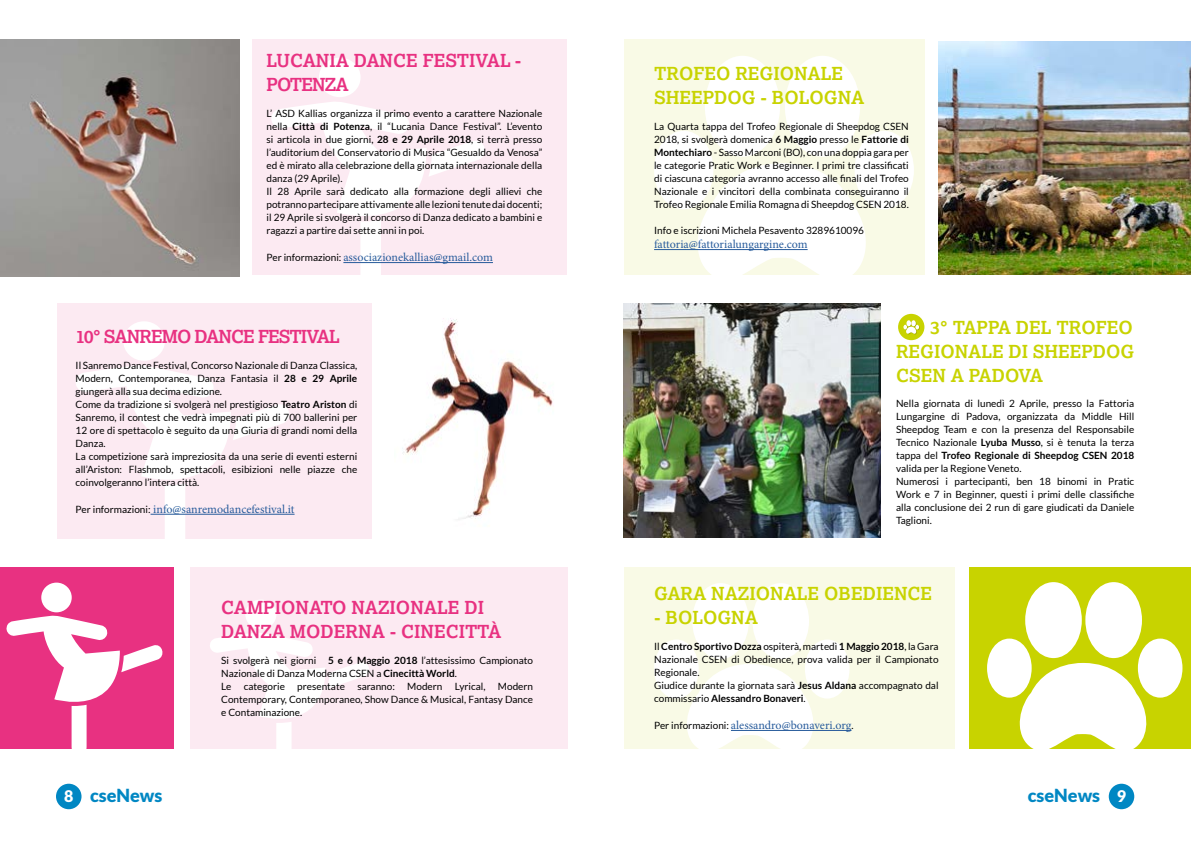
<style>
.page{position:relative;width:1191px;height:842px;background:#fff}
.page>*{position:absolute;margin:0;border:0;box-sizing:border-box;transform-origin:0 0}
.t1{font:700 18px/24px "Lexia Da Ma";color:#c8d300;text-align:justify}
.t2{font:700 18px/24px "Lexia Da Ma";color:#e83181}
.t3{font:700 18px "Lexia Da Ma";letter-spacing:-.05em;color:#e83181}
.t4{font:900 18px "Lato";color:#0087c3}
.t5{font:12px "Minion Pro";color:#275b9b}
.t6{font:10px/13px "Lato";color:#000}
.s1{font-weight:700}
.s2{font-family:"Lato";font-size:10px;color:#000}
.s3{font-size:16px;color:#fff}
</style>
<div class="page">
<img style="left:624px;top:303px;width:256px;height:234px">
<svg style="left:897px;top:313px;width:28px;height:28px"></svg>
<div style="left:896px;top:312px;width:30px;height:30px;border:2px solid #fff;border-radius:50%"></div>
<svg style="left:903px;top:320px;width:16px;height:14px"></svg>
<div style="left:969px;top:567px;width:222px;height:181px;background:#c8d300"></div>
<div style="left:1025px;top:582px;width:56px;height:76px;background:#fff;border-radius:50%"></div>
<svg style="left:1019px;top:663px;width:131px;height:86px"></svg>
<div style="left:1085px;top:582px;width:57px;height:76px;background:#fff;border-radius:50%"></div>
<div style="left:1137px;top:639px;width:45px;height:59px;background:#fff;border-radius:50%"></div>
<div style="left:987px;top:639px;width:44px;height:59px;background:#fff;border-radius:50%"></div>
<div style="left:624px;top:567px;width:330px;height:181px;background:#f9fae6"></div>
<div style="left:692px;top:583px;width:57px;height:76px;background:#fff;border-radius:50%"></div>
<svg style="left:686px;top:664px;width:131px;height:85px"></svg>
<div style="left:752px;top:583px;width:57px;height:76px;background:#fff;border-radius:50%"></div>
<div style="left:805px;top:639px;width:44px;height:59px;background:#fff;border-radius:50%"></div>
<div style="left:654px;top:639px;width:44px;height:59px;background:#fff;border-radius:50%"></div>
<hr style="left:731px;top:730px;width:120px;height:1px;background:#275b9b">
<div style="left:0;top:567px;width:174px;height:181px;background:#e83181"></div>
<svg style="left:6px;top:616px;width:160px;height:133px"></svg>
<div style="left:41px;top:583px;width:31px;height:29px;background:#fff;border-radius:50%"></div>
<div style="left:190px;top:567px;width:377px;height:181px;background:#fceaf2"></div>
<svg style="left:209px;top:633px;width:164px;height:116px"></svg>
<div style="left:245px;top:599px;width:31px;height:30px;background:#fff;border-radius:50%"></div>
<div style="left:57px;top:303px;width:314px;height:236px;background:#fceaf2"></div>
<svg style="left:76px;top:365px;width:219px;height:174px"></svg>
<div style="left:123px;top:321px;width:42px;height:40px;background:#fff;border-radius:50%"></div>
<hr style="left:150px;top:514px;width:144px;height:1px;background:#275b9b">
<img style="left:402px;top:318px;width:151px;height:202px">
<div style="left:252px;top:40px;width:315px;height:235px;background:#fceaf2"></div>
<svg style="left:271px;top:102px;width:219px;height:173px"></svg>
<div style="left:319px;top:58px;width:41px;height:39px;background:#fff;border-radius:50%"></div>
<hr style="left:343px;top:262px;width:150px;height:1px;background:#275b9b">
<img style="left:0;top:40px;width:239px;height:236px">
<div style="left:624px;top:40px;width:300px;height:235px;background:#f9fae6"></div>
<div style="left:705px;top:56px;width:75px;height:101px;background:#fff;border-radius:50%"></div>
<svg style="left:697px;top:163px;width:169px;height:112px"></svg>
<div style="left:785px;top:56px;width:75px;height:101px;background:#fff;border-radius:50%"></div>
<div style="left:854px;top:131px;width:60px;height:78px;background:#fff;border-radius:50%"></div>
<div style="left:654px;top:131px;width:59px;height:78px;background:#fff;border-radius:50%"></div>
<hr style="left:654px;top:249px;width:153px;height:1px;background:#275b9b">
<img style="left:938px;top:41px;width:253px;height:234px">
<div style="left:56px;top:784px;width:25px;height:25px;background:#0087c3;border-radius:50%"></div>
<div style="left:1108px;top:784px;width:26px;height:25px;background:#0087c3;border-radius:50%"></div>
<h1 class="t2" style="left:266px;top:49px;width:256px">LUCANIA DANCE FESTIVAL -<br>POTENZA</h1>
<p class="t6" style="left:266px;top:107px;width:277px">L’ ASD Kallias organizza il primo evento a carattere Nazionale nella <span class="s1">Città di Potenza</span>, il “Lucania Dance Festival”. L’evento si articola in due giorni, <span class="s1">28 e 29 Aprile 2018</span>, si terrà presso l’auditorium del Conservatorio di Musica “Gesualdo da Venosa” ed è mirato alla celebrazione della giornata internazionale della danza (29 Aprile).<br>Il 28 Aprile sarà dedicato alla formazione degli allievi che potranno partecipare attivamente alle lezioni tenute dai docenti; il 29 Aprile si svolgerà il concorso di Danza dedicato a bambini e ragazzi a partire dai sette anni in poi.</p>
<p class="t5" style="left:266px;top:249px;width:228px"><span class="s2">Per informazioni:</span> associazionekallias@gmail.com</p>
<h1 class="t3" style="left:76px;top:326px;width:266px">10° SANREMO DANCE FESTIVAL</h1>
<p class="t6" style="left:76px;top:358px;width:283px">Il Sanremo Dance Festival, Concorso Nazionale di Danza Classica, Modern, Contemporanea, Danza Fantasia il <span class="s1">28 e 29 Aprile </span>giungerà alla sua decima edizione.<br>Come da tradizione si svolgerà nel prestigioso <span class="s1">Teatro Ariston</span> di Sanremo, il contest che vedrà impegnati più di 700 ballerini per 12 ore di spettacolo è seguito da una Giuria di grandi nomi della Danza.<br>La competizione sarà impreziosita da una serie di eventi esterni all’Ariston: Flashmob, spettacoli, esibizioni nelle piazze che coinvolgeranno l’intera città.</p>
<p class="t5" style="left:76px;top:501px;width:220px"><span class="s2">Per informazioni:</span> info@sanremodancefestival.it</p>
<h1 class="t2" style="left:221px;top:595px;width:281px">CAMPIONATO NAZIONALE DI<br>DANZA MODERNA - CINECITTÀ</h1>
<p class="t6" style="left:221px;top:653px;width:313px">Si svolgerà nei giorni <span class="s1">5 e 6 Maggio 2018</span> l’attesissimo Campionato Nazionale di Danza Moderna CSEN a <span class="s1">Cinecittà World</span>.<br>Le categorie presentate saranno: Modern Lyrical, Modern Contemporary, Contemporaneo, Show Dance &amp; Musical, Fantasy Dance e Contaminazione.</p>
<h1 class="t1" style="left:654px;top:62px;width:212px">TROFEO REGIONALE<br>SHEEPDOG - BOLOGNA</h1>
<p class="t6" style="left:654px;top:120px;width:256px;text-align:justify">La Quarta tappa del Trofeo Regionale di Sheepdog CSEN 2018, si svolgerà domenica <span class="s1">6 Maggio</span> presso le <span class="s1">Fattorie di Montechiaro</span> - Sasso Marconi (BO), con una doppia gara per le categorie Pratic Work e Beginner. I primi tre classificati di ciascuna categoria avranno accesso alle finali del Trofeo Nazionale e i vincitori della combinata conseguiranno il Trofeo Regionale Emilia Romagna di Sheepdog CSEN 2018.</p>
<p class="t6" style="left:654px;top:224px;width:211px">Info e iscrizioni Michela Pesavento 3289610096</p>
<p class="t5" style="left:654px;top:236px;width:155px">fattoria@fattorialungargine.com</p>
<h1 class="t1" style="left:896px;top:315px;width:240px;text-indent:34px">3° TAPPA DEL TROFEO REGIONALE DI SHEEPDOG CSEN A PADOVA</h1>
<p class="t6" style="left:896px;top:396px;width:240px">Nella giornata di lunedì 2 Aprile, presso la Fattoria Lungargine di Padova, organizzata da Middle Hill Sheepdog Team e con la presenza del Responsabile Tecnico Nazionale <span class="s1">Lyuba Musso</span>, si è tenuta la terza tappa del <span class="s1">Trofeo Regionale di Sheepdog CSEN 2018 </span>valida per la Regione Veneto.<br>Numerosi i partecipanti, ben 18 binomi in Pratic Work e 7 in Beginner, questi i primi delle classifiche alla conclusione dei 2 run di gare giudicati da Daniele Taglioni.</p>
<h1 class="t1" style="left:654px;top:581px;width:280px">GARA NAZIONALE OBEDIENCE</h1>
<h1 class="t1" style="left:654px;top:605px;width:105px">- BOLOGNA</h1>
<p class="t6" style="left:654px;top:640px;width:286px">Il <span class="s1">Centro Sportivo Dozza</span> ospiterà, martedì <span class="s1">1 Maggio 2018</span>, la Gara Nazionale CSEN di Obedience, prova valida per il Campionato Regionale.<br>Giudice durante la giornata sarà <span class="s1">Jesus Aldana</span> accompagnato dal commissario <span class="s1">Alessandro Bonaveri</span>.</p>
<p class="t5" style="left:654px;top:717px;width:201px"><span class="s2">Per informazioni:</span> alessandro@bonaveri.org<span class="s2">.</span></p>
<h1 class="t4" style="left:64px;top:785px;width:100px"><span class="s3">8</span> cseNews</h1>
<h1 class="t4" style="left:1027px;top:785px;width:100px">cseNews <span class="s3">9</span></h1>
</div>
